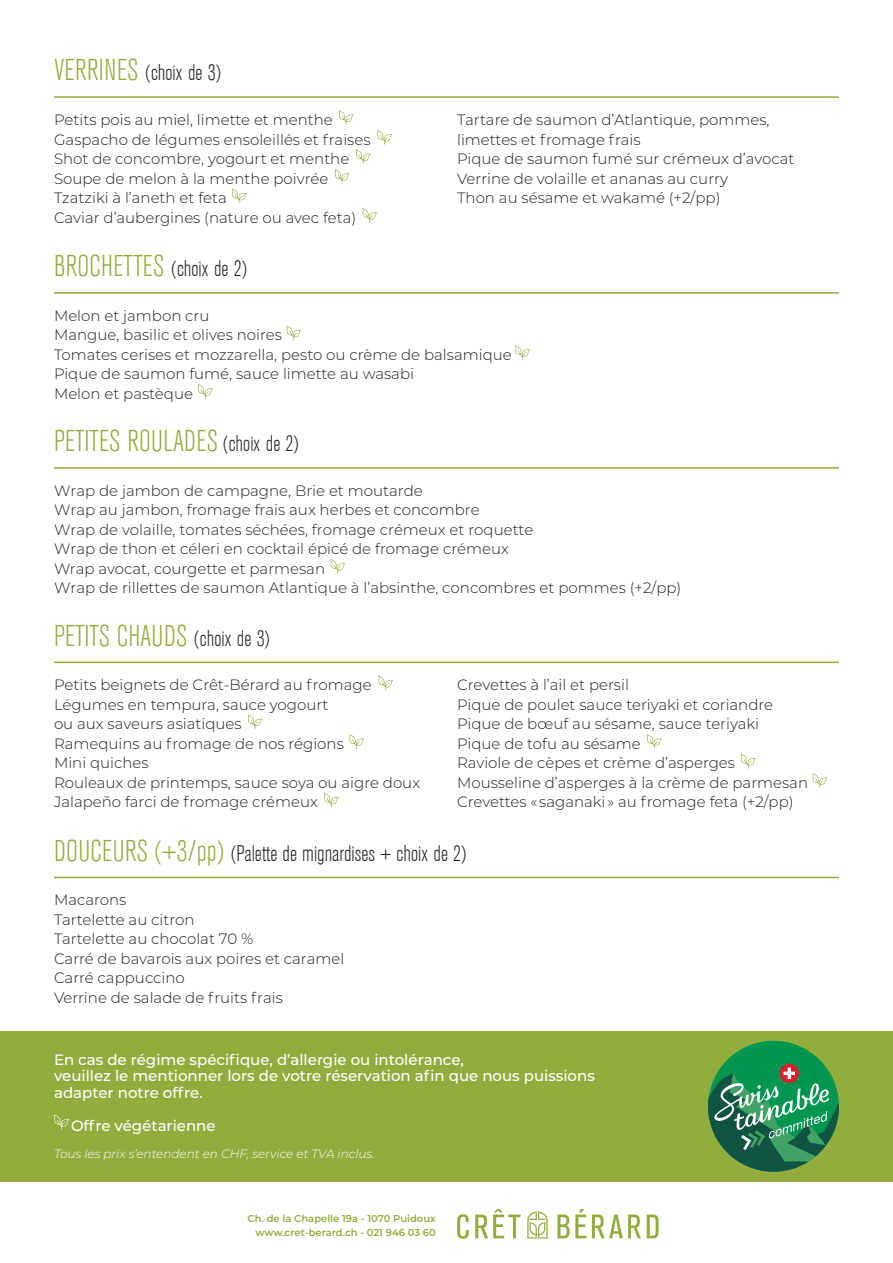
<style>
.page{position:relative;width:893px;height:1263px;background:#fff}
.page>*{position:absolute;margin:0;border:0;box-sizing:border-box;transform-origin:0 0}
.t1{font:300 30px "Akzidenz Grot Con BQ";letter-spacing:.005em;color:#92ad3d}
.t2{font:300 22.5px "Akzidenz Grot Con BQ";color:#231f20}
.t3{font:300 15px "Montserrat";color:#231f20}
.t4{font:500 15px/16.5px "Montserrat";color:#fff}
.t5{font:italic 300 12px "Montserrat";color:#fff}
.t6{font:600 9.9px/13.6px "Montserrat";color:#92ad3d;text-align:right}
.s1{font-size:30px;color:#92ad3d}
.s2{font-size:22.5px;color:#231f20}
</style>
<div class="page">
<hr style="left:54px;top:96px;width:785px;height:2px;background:#92ad3d">
<hr style="left:54px;top:292px;width:785px;height:2px;background:#92ad3d">
<hr style="left:54px;top:467px;width:785px;height:2px;background:#92ad3d">
<hr style="left:54px;top:877px;width:785px;height:1px;background:#92ad3d">
<hr style="left:54px;top:662px;width:785px;height:1px;background:#92ad3d">
<svg style="left:527px;top:1211px;width:21px;height:27px"></svg>
<svg style="left:457px;top:1214px;width:12px;height:25px"></svg>
<svg style="left:475px;top:1209px;width:46px;height:29px"></svg>
<svg style="left:557px;top:1209px;width:29px;height:29px"></svg>
<svg style="left:592px;top:1214px;width:49px;height:24px"></svg>
<svg style="left:647px;top:1214px;width:12px;height:24px"></svg>
<svg style="left:339px;top:111px;width:14px;height:14px"></svg>
<svg style="left:377px;top:130px;width:15px;height:15px"></svg>
<svg style="left:356px;top:149px;width:15px;height:15px"></svg>
<svg style="left:335px;top:169px;width:14px;height:15px"></svg>
<svg style="left:232px;top:189px;width:14px;height:14px"></svg>
<svg style="left:362px;top:208px;width:15px;height:15px"></svg>
<svg style="left:286px;top:326px;width:15px;height:14px"></svg>
<svg style="left:515px;top:345px;width:15px;height:15px"></svg>
<svg style="left:198px;top:384px;width:15px;height:15px"></svg>
<svg style="left:330px;top:559px;width:15px;height:15px"></svg>
<svg style="left:378px;top:676px;width:15px;height:14px"></svg>
<svg style="left:248px;top:715px;width:14px;height:14px"></svg>
<svg style="left:349px;top:734px;width:15px;height:15px"></svg>
<svg style="left:324px;top:793px;width:15px;height:14px"></svg>
<svg style="left:647px;top:734px;width:15px;height:15px"></svg>
<svg style="left:741px;top:754px;width:14px;height:15px"></svg>
<svg style="left:812px;top:773px;width:15px;height:15px"></svg>
<div style="left:0;top:1031px;width:893px;height:151px;background:#92ad3d"></div>
<svg style="left:54px;top:1115px;width:15px;height:15px"></svg>
<div style="left:708px;top:1041px;width:131px;height:131px;background:#009650;border-radius:50%"></div>
<svg style="left:780px;top:1063px;width:19px;height:20px"></svg>
<svg style="left:708px;top:1067px;width:131px;height:105px"></svg>
<p class="t2" style="left:54px;top:61px;width:168px"><span class="s1">VERRINES</span> (choix de 3)</p>
<p class="t3" style="left:54px;top:110px;width:280px">Petits pois au miel, limette et menthe</p>
<p class="t3" style="left:54px;top:129px;width:318px">Gaspacho de légumes ensoleillés et fraises</p>
<p class="t3" style="left:54px;top:149px;width:297px">Shot de concombre, yogourt et menthe</p>
<p class="t3" style="left:54px;top:168px;width:276px">Soupe de melon à la menthe poivrée</p>
<p class="t3" style="left:54px;top:188px;width:174px">Tzatziki à l’aneth et feta</p>
<p class="t3" style="left:54px;top:207px;width:304px">Caviar d’aubergines (nature ou avec feta)</p>
<p class="t1" style="left:54px;top:250px;width:194px">BROCHETTES <span class="s2">(choix de 2)</span></p>
<p class="t3" style="left:457px;top:110px;width:314px">Tartare de saumon d’Atlantique, pommes,</p>
<p class="t3" style="left:457px;top:129px;width:185px">limettes et fromage frais</p>
<p class="t3" style="left:457px;top:149px;width:339px">Pique de saumon fumé sur crémeux d’avocat</p>
<p class="t3" style="left:457px;top:168px;width:273px">Verrine de volaille et ananas au curry</p>
<p class="t3" style="left:457px;top:188px;width:265px">Thon au sésame et wakamé (+2/pp)</p>
<p class="t3" style="left:54px;top:305px;width:157px">Melon et jambon cru</p>
<p class="t3" style="left:54px;top:325px;width:229px">Mangue, basilic et olives noires</p>
<p class="t3" style="left:54px;top:344px;width:459px">Tomates cerises et mozzarella, pesto ou crème de balsamique</p>
<p class="t3" style="left:54px;top:364px;width:362px">Pique de saumon fumé, sauce limette au wasabi</p>
<p class="t3" style="left:54px;top:383px;width:141px">Melon et pastèque</p>
<p class="t1" style="left:54px;top:425px;width:246px">PETITES ROULADES <span class="s2">(choix de 2)</span></p>
<p class="t3" style="left:54px;top:480px;width:370px">Wrap de jambon de campagne, Brie et moutarde</p>
<p class="t3" style="left:54px;top:500px;width:427px">Wrap au jambon, fromage frais aux herbes et concombre</p>
<p class="t3" style="left:54px;top:519px;width:481px">Wrap de volaille, tomates séchées, fromage crémeux et roquette</p>
<p class="t3" style="left:54px;top:539px;width:456px">Wrap de thon et céleri en cocktail épicé de fromage crémeux</p>
<p class="t3" style="left:54px;top:558px;width:273px">Wrap avocat, courgette et parmesan</p>
<p class="t3" style="left:54px;top:578px;width:629px">Wrap de rillettes de saumon Atlantique à l’absinthe, concombres et pommes (+2/pp)</p>
<p class="t1" style="left:54px;top:619px;width:217px">PETITS CHAUDS <span class="s2">(choix de 3)</span></p>
<p class="t3" style="left:54px;top:675px;width:319px">Petits beignets de Crêt-Bérard au fromage</p>
<p class="t3" style="left:54px;top:694px;width:276px">Légumes en tempura, sauce yogourt</p>
<p class="t3" style="left:54px;top:714px;width:189px">ou aux saveurs asiatiques</p>
<p class="t3" style="left:54px;top:733px;width:291px">Ramequins au fromage de nos régions</p>
<p class="t3" style="left:54px;top:753px;width:96px">Mini quiches</p>
<p class="t3" style="left:54px;top:772px;width:368px">Rouleaux de printemps, sauce soya ou aigre doux</p>
<p class="t3" style="left:54px;top:792px;width:265px">Jalapeño farci de fromage crémeux</p>
<p class="t3" style="left:457px;top:675px;width:173px">Crevettes à l’ail et persil</p>
<p class="t3" style="left:457px;top:694px;width:318px">Pique de poulet sauce teriyaki et coriandre</p>
<p class="t3" style="left:457px;top:714px;width:303px">Pique de bœuf au sésame, sauce teriyaki</p>
<p class="t3" style="left:457px;top:733px;width:185px">Pique de tofu au sésame</p>
<p class="t3" style="left:457px;top:753px;width:279px">Raviole de cèpes et crème d’asperges</p>
<p class="t3" style="left:457px;top:772px;width:352px">Mousseline d’asperges à la crème de parmesan</p>
<p class="t3" style="left:457px;top:792px;width:338px">Crevettes « saganaki » au fromage feta (+2/pp)</p>
<p class="t2" style="left:54px;top:841px;width:414px"><span class="s1">DOUCEURS (+3/pp)</span> (Palette de mignardises + choix de 2)</p>
<p class="t3" style="left:54px;top:890px;width:74px">Macarons</p>
<p class="t3" style="left:54px;top:909px;width:142px">Tartelette au citron</p>
<p class="t3" style="left:54px;top:929px;width:201px">Tartelette au chocolat 70 %</p>
<p class="t3" style="left:54px;top:948px;width:292px">Carré de bavarois aux poires et caramel</p>
<p class="t3" style="left:54px;top:968px;width:132px">Carré cappuccino</p>
<p class="t3" style="left:54px;top:987px;width:230px">Verrine de salade de fruits frais</p>
<p class="t4" style="left:54px;top:1050px;width:411px">En cas de régime spécifique, d’allergie ou intolérance,</p>
<p class="t4" style="left:54px;top:1067px;width:542px">veuillez le mentionner lors de votre réservation afin que nous puissions adapter notre offre.</p>
<p class="t4" style="left:71px;top:1116px;width:146px">Offre végétarienne</p>
<p class="t5" style="left:54px;top:1145px;width:322px">Tous les prix s’entendent en CHF, service et TVA inclus.</p>
<p class="t6" style="left:248px;top:1211px;width:190px">Ch. de la Chapelle 19a - 1070 Puidoux www.cret-berard.ch - 021 946 03 60</p>
</div>
